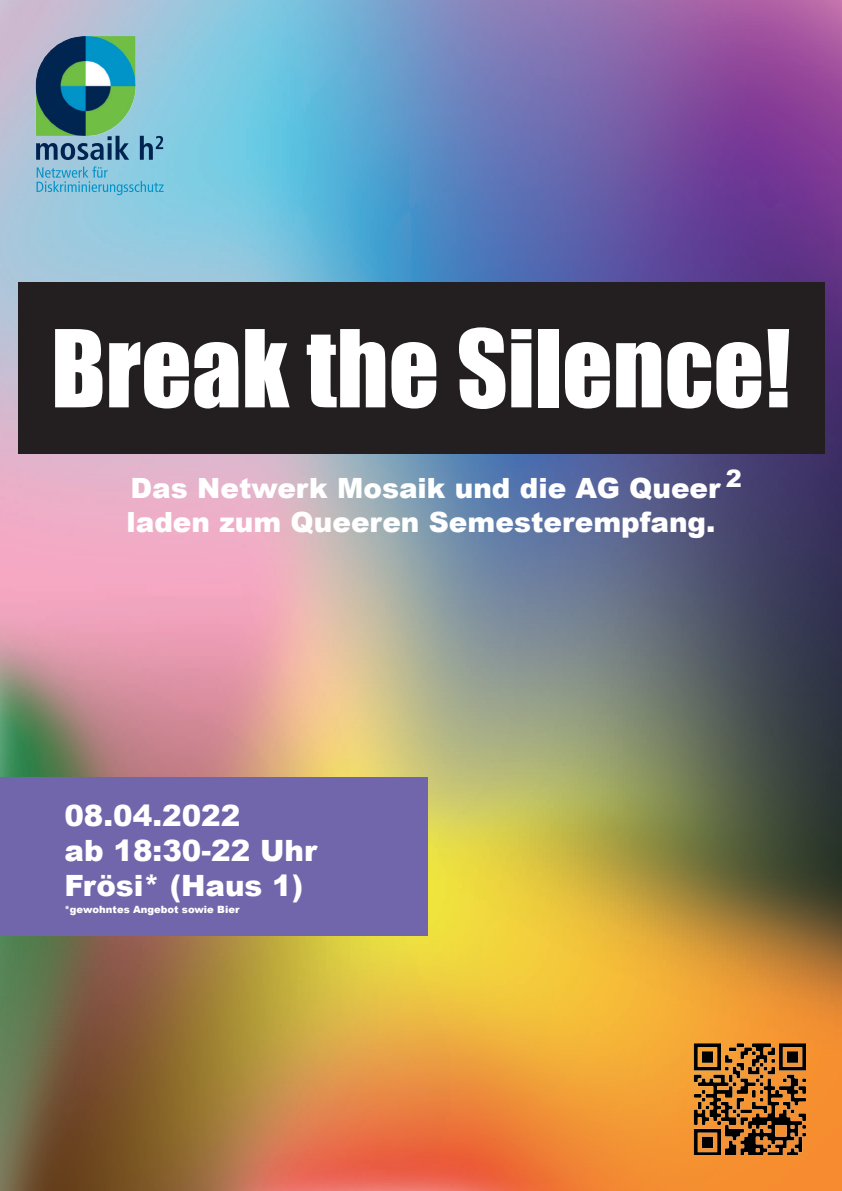
<style>
.page{position:relative;width:842px;height:1191px;background:#fff}
.page>*{position:absolute;margin:0;border:0;box-sizing:border-box;transform-origin:0 0}
.t1{font:99px "Impact";color:#fff}
.t2{font:900 29.3px/35.2px "Arial";color:#fff}
.t3{font:900 27.9px/33.4px "Arial";color:#fff}
.t4{font:900 24px "Arial";color:#fff}
.t5{font:900 10px "Arial";color:#fff}
</style>
<div class="page">
<img style="left:0;top:0;width:842px;height:1191px">
<div style="left:18px;top:283px;width:806px;height:171px;background:#231f20"></div>
<img style="left:694px;top:1043px;width:112px;height:112px">
<div style="left:0;top:777px;width:427px;height:158px;background:#7166ab"></div>
<svg style="left:37px;top:166px;width:127px;height:29px;background:#7ac0db"></svg>
<svg style="left:36px;top:136px;width:127px;height:24px;background:#5986a5"></svg>
<img style="left:32px;top:32px;width:104px;height:109px">
<h1 class="t1" style="left:51px;top:292px;width:741px">Break the Silence!</h1>
<p class="t4" style="left:726px;top:461px;width:18px">2</p>
<p class="t3" style="left:126px;top:471px;width:596px">Das Netwerk Mosaik und die AG Queer laden zum Queeren Semesterempfang.</p>
<p class="t2" style="left:64px;top:796px;width:254px">08.04.2022<br>ab 18:30-22 Uhr<br>Frösi* (Haus 1)</p>
<p class="t5" style="left:64px;top:902px;width:177px">*gewohntes Angebot sowie Bier</p>
</div>
